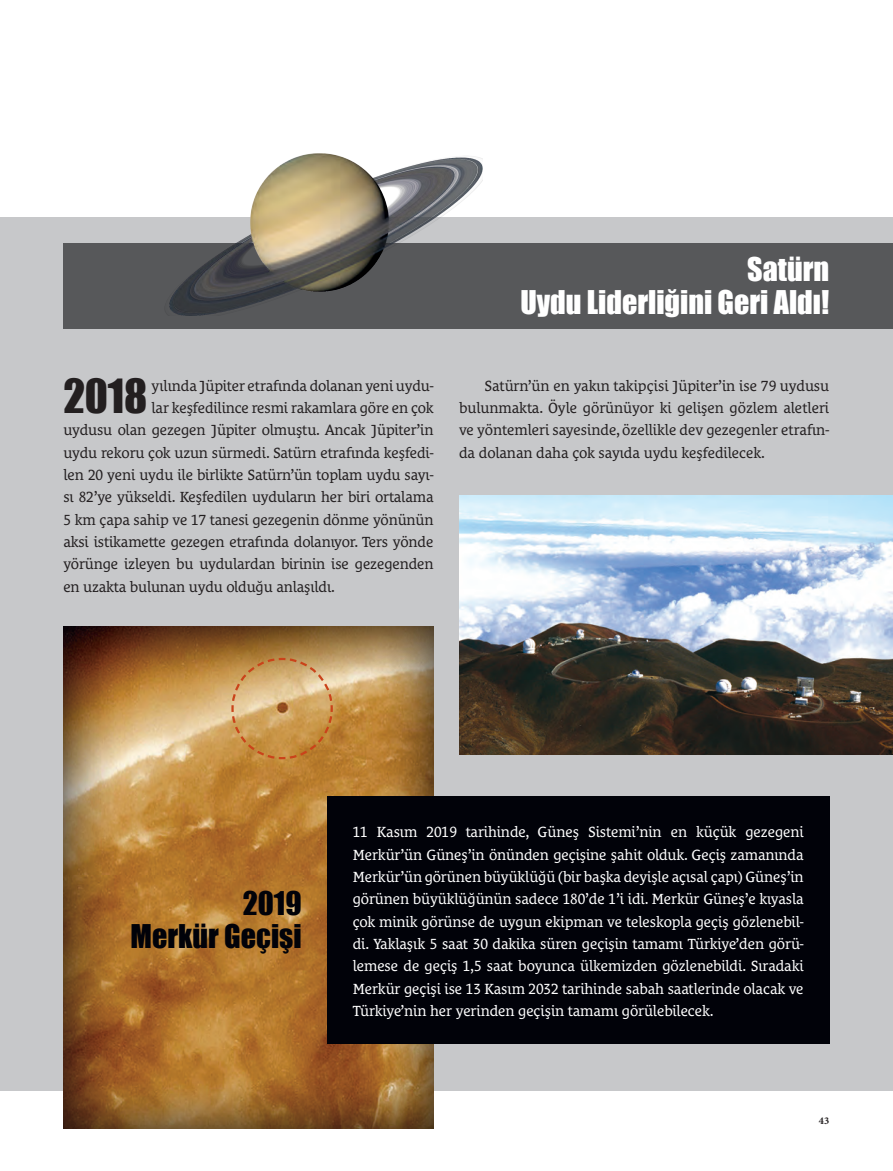
<style>
.page{position:relative;width:893px;height:1171px;background:#fff}
.page>*{position:absolute;margin:0;border:0;box-sizing:border-box;transform-origin:0 0}
.t1{font:43.2px "Impact";color:#231f20}
.t2{font:30px/33px "Impact";color:#fff;text-align:right}
.t3{font:30px/33px "Impact";color:#010209;text-align:right}
.t4{font:15px/22.4px "Le Monde Courrier Pro";letter-spacing:-.01em;color:#231f20;text-align:justify}
.t5{font:15px/22.4px "Le Monde Courrier Pro";letter-spacing:-.01em;color:#fff;text-align:justify}
.t6{font:700 10.35px "Minion Pro";color:#231f20}
</style>
<div class="page">
<div style="left:0;top:218px;width:892px;height:872px;background:#c7c8ca"></div>
<div style="left:63px;top:243px;width:829px;height:85px;background:#57585a"></div>
<img style="left:156px;top:153px;width:327px;height:163px">
<img style="left:459px;top:495px;width:433px;height:259px">
<div style="left:63px;top:625px;width:372px;height:504px;background:#010209;opacity:.75"></div>
<div style="left:327px;top:795px;width:502px;height:248px;background:#010209"></div>
<svg style="left:230px;top:656px;width:104px;height:104px;background:#cea060"></svg>
<h1 class="t1" style="left:63px;top:362px;width:85px">2018</h1>
<p class="t4" style="left:151px;top:372px;width:283px">yılında Jüpiter etrafında dolanan yeni uydu-</p>
<p class="t4" style="left:151px;top:395px;width:283px">lar keşfedilince resmi rakamlara göre en çok</p>
<p class="t4" style="left:63px;top:417px;width:371px">uydusu olan gezegen Jüpiter olmuştu. Ancak Jüpiter’in</p>
<p class="t4" style="left:63px;top:439px;width:371px">uydu rekoru çok uzun sürmedi. Satürn etrafında keşfedi-</p>
<p class="t4" style="left:63px;top:462px;width:371px">len 20 yeni uydu ile birlikte Satürn’ün toplam uydu sayı-</p>
<p class="t4" style="left:63px;top:484px;width:371px">sı 82’ye yükseldi. Keşfedilen uyduların her biri ortalama</p>
<p class="t4" style="left:63px;top:506px;width:371px">5 km çapa sahip ve 17 tanesi gezegenin dönme yönünün</p>
<p class="t4" style="left:63px;top:529px;width:371px">aksi istikamette gezegen etrafında dolanıyor. Ters yönde</p>
<p class="t4" style="left:63px;top:551px;width:371px">yörünge izleyen bu uydulardan birinin ise gezegenden</p>
<p class="t4" style="left:63px;top:573px;width:273px">en uzakta bulunan uydu olduğu anlaşıldı.</p>
<h2 class="t2" style="left:520px;top:252px;width:310px">Satürn<br>Uydu Liderliğini Geri Aldı!</h2>
<p class="t4" style="left:459px;top:372px;width:371px;text-indent:26px">Satürn’ün en yakın takipçisi Jüpiter’in ise 79 uydusu bulunmakta. Öyle görünüyor ki gelişen gözlem aletleri ve yöntemleri sayesinde, özellikle dev gezegenler etrafın&shy;da dolanan daha çok sayıda uydu keşfedilecek.</p>
<h2 class="t3" style="left:131px;top:885px;width:172px">2019<br>Merkür Geçişi</h2>
<p class="t5" style="left:352px;top:819px;width:452px">11 Kasım 2019 tarihinde, Güneş Sistemi’nin en küçük gezegeni Merkür’ün Güneş’in önünden geçişine şahit olduk. Geçiş zamanında Merkür’ün görünen büyüklüğü (bir başka deyişle açısal çapı) Güneş’in görünen büyüklüğünün sadece 180’de 1’i idi. Merkür Güneş’e kıyasla çok minik görünse de uygun ekipman ve teleskopla geçiş gözlenebil&shy;di. Yaklaşık 5 saat 30 dakika süren geçişin tamamı Türkiye’den görü&shy;lemese de geçiş 1,5 saat boyunca ülkemizden gözlenebildi. Sıradaki Merkür geçişi ise 13 Kasım 2032 tarihinde sabah saatlerinde olacak ve Türkiye’nin her yerinden geçişin tamamı görülebilecek.</p>
<p class="t6" style="left:818px;top:1112px;width:12px">43</p>
</div>
